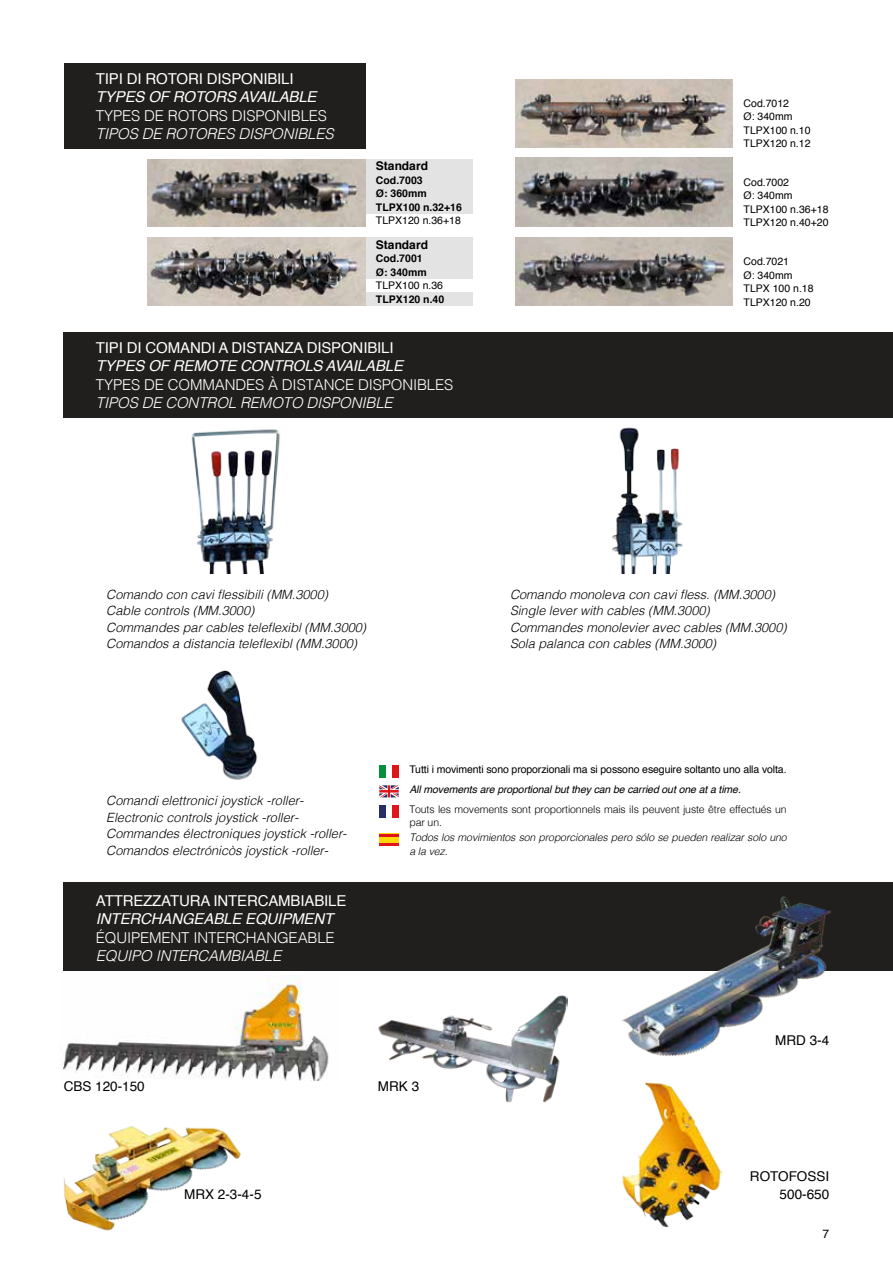
<style>
.page{position:relative;width:893px;height:1263px;background:#fff}
.page>*{position:absolute;margin:0;border:0;box-sizing:border-box;transform-origin:0 0}
.t1{font:300 15px "Helvetica";letter-spacing:-.01em;color:#fff}
.t2{font:15px "Helvetica";letter-spacing:-.01em;color:#fff}
.t3{font:italic 15px "Helvetica";letter-spacing:-.01em;color:#fff}
.t4{font:italic 300 15px "Helvetica";letter-spacing:-.01em;color:#fff}
.t5{font:13.5px/18px "Helvetica";color:#000;text-align:right}
.t6{font:italic 300 12.75px/16.5px "Helvetica";color:#000}
.t7{font:700 12px "Helvetica";color:#000}
.t8{font:12px "Helvetica";color:#000}
.t9{font:10.5px/13.5px "Helvetica";color:#000}
.t10{font:300 10.5px/13.5px "Helvetica";letter-spacing:-.01em;color:#000}
.t11{font:italic 300 10.5px/13.5px "Helvetica";letter-spacing:-.01em;color:#000}
.t12{font:italic 10.5px "Helvetica";letter-spacing:-.01em;color:#000}
.t13{font:700 10.5px/13.5px "Helvetica";color:#000}
</style>
<div class="page">
<div style="left:147px;top:159px;width:325px;height:55px;background:#e3e3e3"></div>
<div style="left:333px;top:237px;width:139px;height:42px;background:#e3e3e3"></div>
<div style="left:333px;top:292px;width:139px;height:14px;background:#e3e3e3"></div>
<div style="left:64px;top:332px;width:829px;height:85px;background:#201f1d"></div>
<img style="left:147px;top:237px;width:218px;height:69px">
<img style="left:515px;top:158px;width:218px;height:68px">
<img style="left:147px;top:159px;width:218px;height:67px">
<img style="left:515px;top:79px;width:218px;height:68px">
<img style="left:515px;top:238px;width:218px;height:68px">
<div style="left:64px;top:64px;width:301px;height:85px;background:#201f1d"></div>
<img style="left:181px;top:670px;width:77px;height:110px">
<img style="left:612px;top:427px;width:71px;height:146px">
<img style="left:191px;top:429px;width:89px;height:144px">
<svg style="left:385px;top:765px;width:8px;height:12px"></svg>
<div style="left:379px;top:765px;width:6px;height:12px;background:#048f3a"></div>
<div style="left:393px;top:765px;width:6px;height:12px;background:#e0151c"></div>
<svg style="left:385px;top:805px;width:8px;height:12px"></svg>
<div style="left:379px;top:805px;width:6px;height:12px;background:#262e66"></div>
<div style="left:393px;top:805px;width:6px;height:12px;background:#e0151c"></div>
<div style="left:379px;top:834px;width:20px;height:12px;background:#ffd609"></div>
<hr style="left:379px;top:843px;width:20px;height:3px;background:#e0151c">
<hr style="left:379px;top:834px;width:20px;height:3px;background:#e0151c">
<svg style="left:379px;top:785px;width:20px;height:12px"></svg>
<div style="left:64px;top:882px;width:829px;height:88px;background:#201f1d"></div>
<img style="left:378px;top:995px;width:190px;height:108px">
<img style="left:608px;top:896px;width:237px;height:160px">
<img style="left:63px;top:1126px;width:177px;height:105px">
<img style="left:622px;top:1082px;width:100px;height:146px">
<img style="left:62px;top:975px;width:267px;height:106px">
<p class="t2" style="left:96px;top:67px;width:199px">TIPI DI ROTORI DISPONIBILI</p>
<p class="t3" style="left:96px;top:85px;width:222px">TYPES OF ROTORS AVAILABLE</p>
<p class="t1" style="left:96px;top:102px;width:233px">TYPES DE ROTORS DISPONIBLES</p>
<p class="t4" style="left:96px;top:121px;width:239px">TIPOS DE ROTORES DISPONIBLES</p>
<p class="t7" style="left:376px;top:157px;width:54px">Standard</p>
<p class="t13" style="left:376px;top:174px;width:87px">Cod.7003<br>Ø: 360mm<br>TLPX100 n.32+16</p>
<p class="t9" style="left:376px;top:214px;width:86px">TLPX120 n.36+18</p>
<p class="t7" style="left:376px;top:235px;width:54px">Standard</p>
<p class="t13" style="left:376px;top:252px;width:52px">Cod.7001<br>Ø: 340mm</p>
<p class="t9" style="left:376px;top:279px;width:69px">TLPX100 n.36</p>
<p class="t13" style="left:376px;top:293px;width:70px">TLPX120 n.40</p>
<p class="t2" style="left:96px;top:336px;width:299px">TIPI DI COMANDI A DISTANZA DISPONIBILI</p>
<p class="t3" style="left:96px;top:354px;width:309px">TYPES OF REMOTE CONTROLS AVAILABLE</p>
<p class="t1" style="left:96px;top:371px;width:359px">TYPES DE COMMANDES À DISTANCE DISPONIBLES</p>
<p class="t4" style="left:96px;top:390px;width:298px">TIPOS DE CONTROL REMOTO DISPONIBLE</p>
<p class="t9" style="left:744px;top:97px;width:68px">Cod.7012<br>Ø: 340mm<br>TLPX100 n.10<br>TLPX120 n.12</p>
<p class="t9" style="left:744px;top:176px;width:86px">Cod.7002<br>Ø: 340mm<br>TLPX100 n.36+18<br>TLPX120 n.40+20</p>
<p class="t9" style="left:744px;top:255px;width:72px">Cod.7021<br>Ø: 340mm<br>TLPX 100 n.18<br>TLPX120 n.20</p>
<p class="t6" style="left:106px;top:585px;width:261px">Comando con cavi flessibili (MM.3000)<br>Cable controls (MM.3000)<br>Commandes par cables teleflexibl (MM.3000)<br>Comandos a distancia teleflexibl (MM.3000)</p>
<p class="t6" style="left:510px;top:585px;width:278px">Comando monoleva con cavi fless. (MM.3000)<br>Single lever with cables (MM.3000)<br>Commandes monolevier avec cables (MM.3000)<br>Sola palanca con cables (MM.3000)</p>
<p class="t6" style="left:106px;top:792px;width:242px">Comandi elettronici joystick -roller-Electronic controls joystick -roller-Commandes électroniques joystick -roller-Comandos electrónicòs joystick -roller-</p>
<p class="t2" style="left:96px;top:889px;width:252px">ATTREZZATURA INTERCAMBIABILE</p>
<p class="t3" style="left:96px;top:907px;width:239px">INTERCHANGEABLE EQUIPMENT</p>
<p class="t1" style="left:96px;top:924px;width:240px">ÉQUIPEMENT INTERCHANGEABLE</p>
<p class="t4" style="left:96px;top:943px;width:187px">EQUIPO INTERCAMBIABLE</p>
<p class="t9" style="left:409px;top:763px;width:379px">Tutti i movimenti sono proporzionali ma si possono eseguire soltanto uno alla volta.</p>
<p class="t12" style="left:409px;top:781px;width:333px">All movements are proportional but they can be carried out one at a time.</p>
<p class="t10" style="left:409px;top:801px;width:379px">Touts les movements sont proportionnels mais ils peuvent juste être effectués un par un.</p>
<p class="t11" style="left:409px;top:830px;width:379px">Todos los movimientos son proporcionales pero sólo se pueden realizar solo uno a la vez.</p>
<p class="t5" style="left:775px;top:1031px;width:55px">MRD 3-4</p>
<p class="t5" style="left:64px;top:1078px;width:83px">CBS 120-150</p>
<p class="t5" style="left:378px;top:1078px;width:43px">MRK 3</p>
<p class="t5" style="left:184px;top:1186px;width:79px">MRX 2-3-4-5</p>
<p class="t5" style="left:750px;top:1168px;width:81px">ROTOFOSSI<br>500-650</p>
<p class="t8" style="left:822px;top:1224px;width:8px">7</p>
</div>
